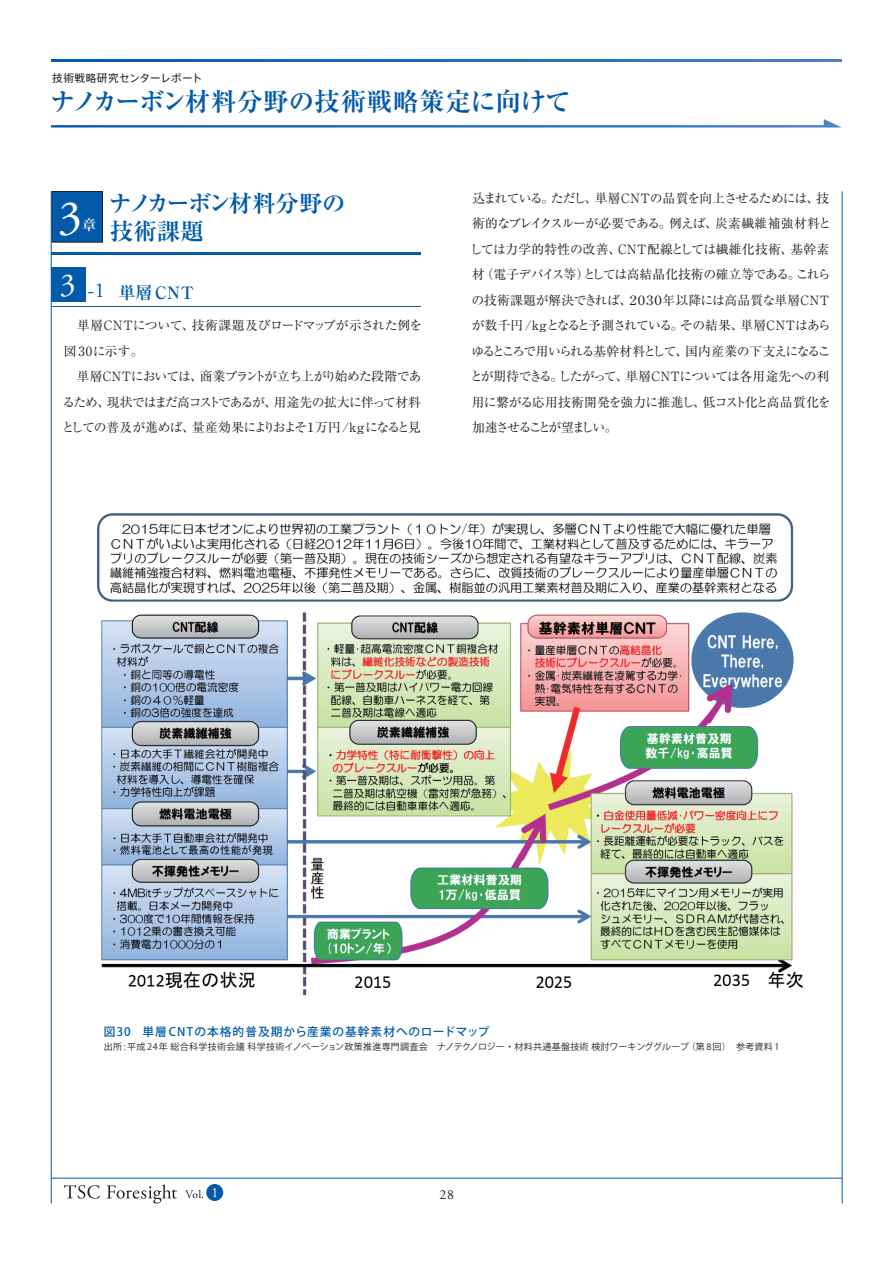
<style>
.page{position:relative;width:893px;height:1263px;background:#fff}
.page>*{position:absolute;margin:0;border:0;box-sizing:border-box;transform-origin:0 0}
.t1{font:700 25.5px "Ryumin Pro";color:#015aaa}
.t2{font:700 23.4px/27.6px "Ryumin Pro";letter-spacing:-.02em;color:#015aaa}
.t3{font:700 16.95px "Ryumin Pro";letter-spacing:.02em;color:#015aaa}
.t4{font:13.8px "Adobe Garamond Pro";color:#231f20}
.t5{font:13.8px "Adobe Garamond Pro";color:#fff}
.t6{font:12.75px/25.5px "Ryumin Pro";letter-spacing:-.06em;color:#231f20}
.t7{font:500 11.7px "Koz Go Pr 6 N";letter-spacing:.09em;color:#015aaa}
.t8{font:10.65px "Axis Std";letter-spacing:.04em;color:#231f20}
.t9{font:9px "Koz Go Pr 6 N";letter-spacing:.03em;color:#231f20}
.s1{font-family:"Adobe Garamond Pro";font-weight:400;font-size:47.85px;color:#fff}
.s2{font-family:"Adobe Garamond Pro";font-weight:400;font-size:21.3px}
</style>
<div class="page">
<div style="left:52px;top:192px;width:50px;height:50px;background:#015aaa"></div>
<div style="left:52px;top:191px;width:51px;height:51px;border:1px solid #231f20"></div>
<hr style="left:51px;top:252px;width:370px;height:3px;background:#015aaa">
<div style="left:51px;top:267px;width:34px;height:34px;background:#015aaa"></div>
<hr style="left:51px;top:306px;width:370px;height:1px;background:#015aaa">
<img style="left:97px;top:513px;width:707px;height:483px">
<svg style="left:51px;top:119px;width:791px;height:9px"></svg>
<svg style="left:51px;top:60px;width:791px;height:2px;background:#226db6"></svg>
<hr style="left:51px;top:191px;width:1px;height:1012px;background:#015aaa">
<hr style="left:842px;top:191px;width:1px;height:1012px;background:#015aaa">
<hr style="left:51px;top:1178px;width:791px;height:1px;background:#015aaa">
<div style="left:206px;top:1184px;width:17px;height:17px;background:#015aaa;border-radius:50%"></div>
<svg style="left:185px;top:1190px;width:18px;height:8px"></svg>
<svg style="left:64px;top:1185px;width:36px;height:14px"></svg>
<svg style="left:107px;top:1184px;width:70px;height:19px"></svg>
<p class="t8" style="left:52px;top:70px;width:152px">技術戦略研究センターレポート</p>
<h1 class="t1" style="left:50px;top:81px;width:522px">ナノカーボン材料分野の技術戦略策定に向けて</h1>
<h2 class="t2" style="left:82px;top:188px;width:265px;text-indent:-24px"><span class="s1">3</span> ナノカーボン材料分野の<sup>章</sup> 技術課題</h2>
<h3 class="t3" style="left:60px;top:279px;width:136px"><sup>3</sup> <span class="s2">-1</span> 単層CNT</h3>
<p class="t6" style="left:62px;top:312px;width:362px">　単層ＣＮＴについて、技術課題及びロードマップが示された例を図30に示す。<br>　単層ＣＮＴにおいては、商業プラントが立ち上がり始めた段階であるため、現状ではまだ高コストであるが、用途先の拡大に伴って材料としての普及が進めば、量産効果によりおよそ１万円 /kgになると見</p>
<p class="t6" style="left:470px;top:184px;width:363px">込まれている。ただし、単層ＣＮＴの品質を向上させるためには、技術的なブレイクスルーが必要である。例えば、炭素繊維補強材料としては力学的特性の改善、ＣＮＴ配線としては繊維化技術、基幹素材（電子デバイス等）としては高結晶化技術の確立等である。これらの技術課題が解決できれば、２０３０年以降には高品質な単層ＣＮＴが数千円 /kgとなると予測されている。その結果、単層ＣＮＴはあらゆるところで用いられる基幹材料として、国内産業の下支えになることが期待できる。したがって、単層ＣＮＴについては各用途先への利用に繋がる応用技術開発を強力に推進し、低コスト化と高品質化を加速させることが望ましい。</p>
<p class="t7" style="left:104px;top:1025px;width:387px">図30　単層CNTの本格的普及期から産業の基幹素材へのロードマップ</p>
<p class="t9" style="left:104px;top:1042px;width:677px">出所 : 平成 24年 総合科学技術会議 科学技術イノベーション政策推進専門調査会　ナノテクノロジー・材料共通基盤技術 検討ワーキンググループ（第 8回）　参考資料 1</p>
<p class="t5" style="left:211px;top:1184px;width:8px">1</p>
<p class="t4" style="left:439px;top:1186px;width:16px">28</p>
</div>
